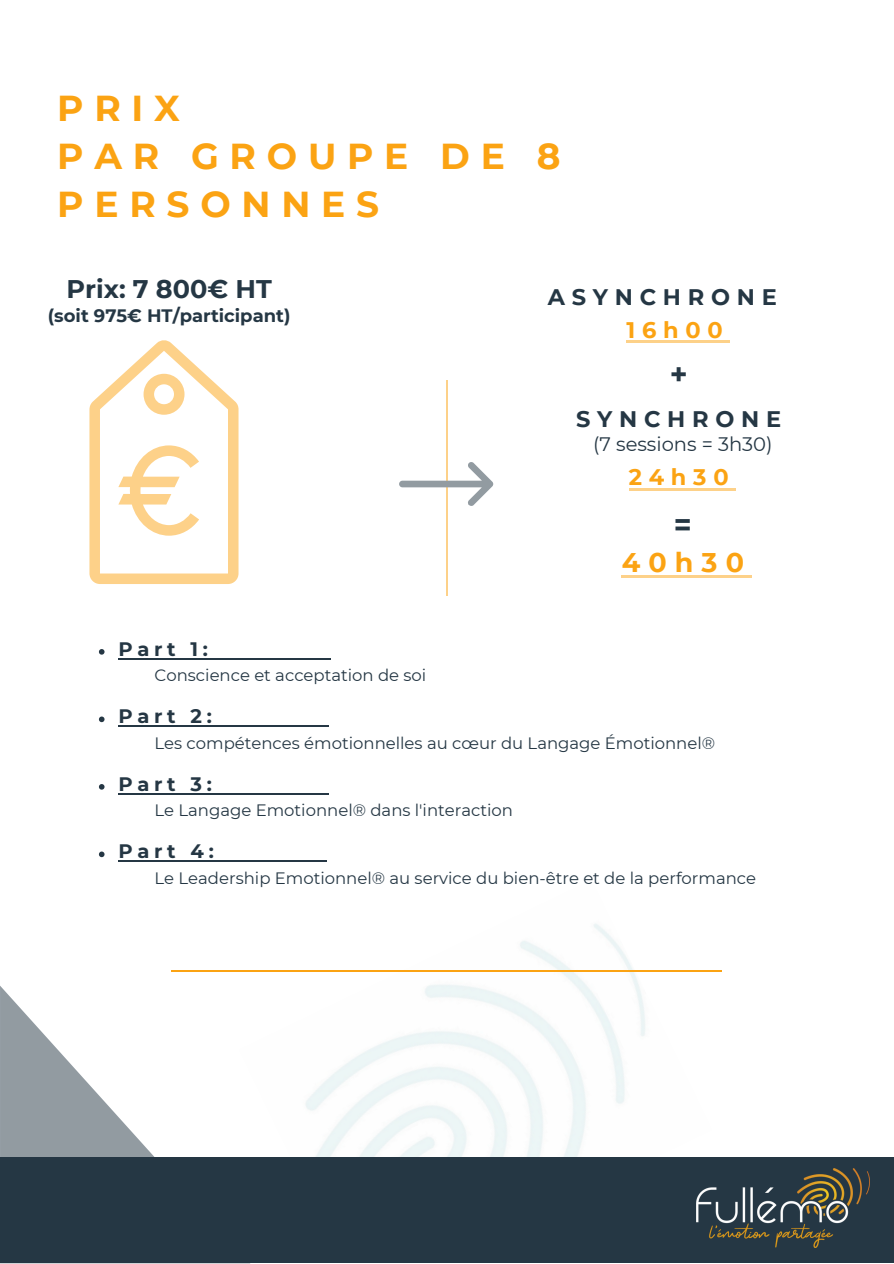
<style>
.page{position:relative;width:894px;height:1264px;background:#fff}
.page>*{position:absolute;margin:0;border:0;box-sizing:border-box;transform-origin:0 0}
.t1{font:700 36px/48.3px "Montserrat";letter-spacing:.3em;color:#fba313}
.t2{font:700 30px "Montserrat";color:#253744}
.t3{font:700 27px "Montserrat";letter-spacing:.3em;color:#fba313}
.t4{font:700 25.5px "Montserrat";color:#253744}
.t5{font:700 22.5px "Montserrat";letter-spacing:.3em;color:#253744}
.t6{font:700 22.5px "Montserrat";letter-spacing:.3em;color:#fba313}
.t7{font:700 19.5px "Montserrat";letter-spacing:.24em;color:#253744}
.t8{font:19.5px "Montserrat";color:#253744}
.t9{font:700 18px "Montserrat";color:#253744}
.t10{font:16.5px "Montserrat";color:#253744}
</style>
<div class="page">
<svg style="left:89px;top:340px;width:149px;height:244px"></svg>
<hr style="left:446px;top:380px;width:1px;height:216px;background:#fba313">
<svg style="left:399px;top:461px;width:94px;height:45px"></svg>
<svg style="left:0;top:986px;width:155px;height:171px"></svg>
<hr style="left:621px;top:575px;width:131px;height:2px;background:#fba313">
<hr style="left:626px;top:341px;width:103px;height:2px;background:#fba313">
<hr style="left:628px;top:488px;width:107px;height:2px;background:#fba313">
<img style="left:238px;top:923px;width:474px;height:234px">
<div style="left:0;top:1157px;width:893px;height:106px;background:#253744"></div>
<img style="left:696px;top:1168px;width:173px;height:79px">
<hr style="left:171px;top:970px;width:550px;height:1px;background:#fba313">
<svg style="left:99px;top:649px;width:5px;height:5px"></svg>
<hr style="left:118px;top:658px;width:95px;height:1px;background:#253744">
<hr style="left:213px;top:658px;width:117px;height:1px;background:#253744">
<svg style="left:99px;top:716px;width:5px;height:6px"></svg>
<hr style="left:118px;top:725px;width:98px;height:1px;background:#253744">
<hr style="left:216px;top:725px;width:113px;height:1px;background:#253744">
<svg style="left:99px;top:784px;width:5px;height:5px"></svg>
<hr style="left:118px;top:793px;width:99px;height:1px;background:#253744">
<hr style="left:217px;top:793px;width:112px;height:1px;background:#253744">
<svg style="left:99px;top:851px;width:5px;height:6px"></svg>
<hr style="left:118px;top:860px;width:100px;height:1px;background:#253744">
<hr style="left:218px;top:860px;width:108px;height:1px;background:#253744">
<h2 class="t1" style="left:57px;top:83px;width:504px">PRIX<br>PAR GROUPE DE 8<br>PERSONNES</h2>
<h3 class="t4" style="left:67px;top:273px;width:207px">Prix: 7 800€ HT</h3>
<h5 class="t9" style="left:48px;top:305px;width:244px">(soit 975€ HT/participant)</h5>
<h5 class="t7" style="left:118px;top:636px;width:91px">Part 1:</h5>
<h6 class="t10" style="left:154px;top:665px;width:273px">Conscience et acceptation de soi</h6>
<h5 class="t7" style="left:118px;top:704px;width:95px">Part 2:</h5>
<h4 class="t5" style="left:547px;top:283px;width:231px">ASYNCHRONE</h4>
<p class="t6" style="left:626px;top:316px;width:98px">16h00</p>
<p class="t2" style="left:669px;top:356px;width:19px">+</p>
<p class="t5" style="left:576px;top:405px;width:207px">SYNCHRONE</p>
<p class="t8" style="left:593px;top:432px;width:181px">(7 sessions = 3h30)</p>
<p class="t6" style="left:628px;top:463px;width:101px">24h30</p>
<h5 class="t2" style="left:673px;top:506px;width:19px">=</h5>
<h5 class="t3" style="left:621px;top:546px;width:124px">40h30</h5>
<p class="t10" style="left:154px;top:732px;width:562px">Les compétences émotionnelles au cœur du Langage Émotionnel®</p>
<p class="t7" style="left:118px;top:771px;width:95px">Part 3:</p>
<h2 class="t10" style="left:154px;top:800px;width:360px">Le Langage Emotionnel® dans l'interaction</h2>
<h5 class="t7" style="left:118px;top:839px;width:97px">Part 4:</h5>
<p class="t10" style="left:154px;top:867px;width:603px">Le Leadership Emotionnel® au service du bien-être et de la performance</p>
</div>
